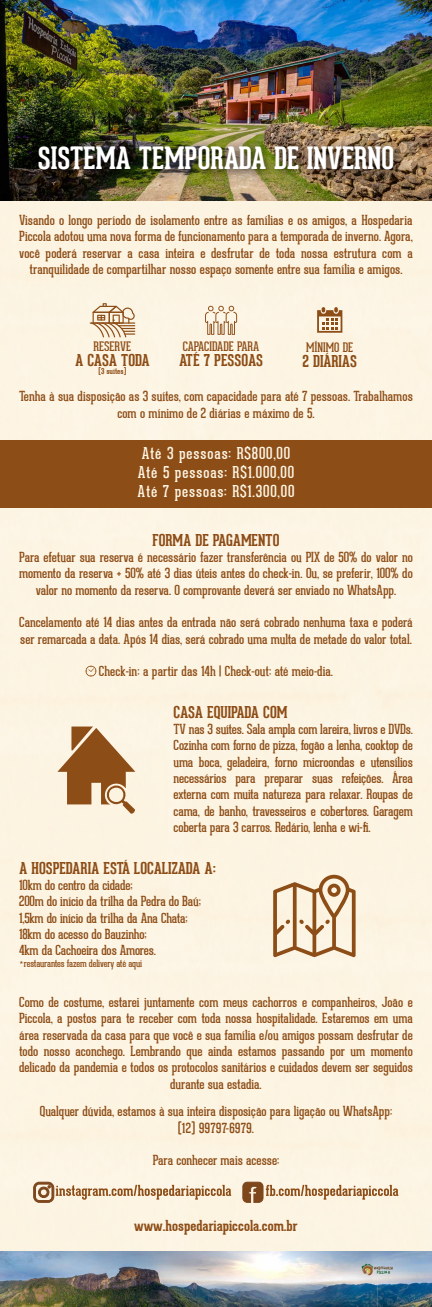
<style>
.page{position:relative;width:432px;height:1307px;background:#fff}
.page>*{position:absolute;margin:0;border:0;box-sizing:border-box;transform-origin:0 0}
.t1{font:700 30.08px "Geared Slab";color:#fff}
.t2{font:700 16px "Geared Slab";color:#8d4d17}
.t3{font:16px/19.2px "Geared Slab";letter-spacing:.06em;color:#fdf5e2}
.t4{font:700 14.8px "Geared Slab";color:#8d4d17}
.t5{font:13.6px/16.3px "Geared Slab";letter-spacing:-.005em;color:#8d4d17;text-align:center}
.t6{font:12.8px "Geared Slab";color:#8d4d17}
.t7{font:10px "Geared Slab";letter-spacing:-.015em;color:#8d4d17}
.t8{font:700 8px "Geared Slab";letter-spacing:-.005em;color:#8d4d17}
.s1{font-family:"Futura Std";font-size:8px}
</style>
<div class="page">
<div style="left:0;top:200px;width:432px;height:1052px;background:#fcf4e2"></div>
<div style="left:0;top:440px;width:432px;height:67px;background:#8d4d17"></div>
<img style="left:0;top:0;width:432px;height:200px">
<img style="left:0;top:1252px;width:432px;height:55px">
<img style="left:25px;top:130px;width:384px;height:62px">
<svg style="left:34px;top:1182px;width:197px;height:20px"></svg>
<svg style="left:243px;top:1182px;width:155px;height:20px"></svg>
<svg style="left:205px;top:306px;width:32px;height:29px"></svg>
<hr style="left:90px;top:322px;width:45px;height:2px;background:#8d4d17">
<svg style="left:91px;top:303px;width:44px;height:34px"></svg>
<svg style="left:317px;top:307px;width:25px;height:26px"></svg>
<svg style="left:86px;top:666px;width:10px;height:10px"></svg>
<svg style="left:57px;top:726px;width:78px;height:88px"></svg>
<svg style="left:273px;top:875px;width:83px;height:82px"></svg>
<h1 class="t1" style="left:38px;top:139px;width:358px">SISTEMA TEMPORADA DE INVERNO</h1>
<p class="t5" style="left:19px;top:212px;width:395px">Visando o longo período de isolamento entre as famílias e os amigos, a Hospedaria Piccola adotou uma nova forma de funcionamento para a temporada de inverno. Agora, você poderá reservar a casa inteira e desfrutar de toda nossa estrutura com a tranquilidade de compartilhar nosso espaço somente entre sua família e amigos.</p>
<p class="t6" style="left:94px;top:339px;width:39px">RESERVE</p>
<p class="t2" style="left:75px;top:350px;width:76px">A CASA TODA</p>
<p class="t8" style="left:99px;top:366px;width:29px">(3 suítes)</p>
<p class="t6" style="left:183px;top:339px;width:78px">CAPACIDADE PARA</p>
<p class="t2" style="left:179px;top:350px;width:85px">ATÉ 7 PESSOAS</p>
<p class="t6" style="left:306px;top:339px;width:49px">MÍNIMO DE</p>
<p class="t2" style="left:303px;top:351px;width:56px">2 DIÁRIAS</p>
<p class="t5" style="left:19px;top:388px;width:395px">Tenha à sua disposição as 3 suítes, com capacidade para até 7 pessoas. Trabalhamos com o mínimo de 2 diárias e máximo de 5.</p>
<p class="t3" style="left:138px;top:444px;width:158px">Até 3 pessoas: R$800,00<br>Até 5 pessoas: R$1.000,00<br>Até 7 pessoas: R$1.300,00</p>
<p class="t2" style="left:153px;top:530px;width:128px">FORMA DE PAGAMENTO</p>
<p class="t5" style="left:19px;top:549px;width:395px">Para efetuar sua reserva é necessário fazer transferência ou PIX de 50% do valor no momento da reserva + 50% até 3 dias úteis antes do check-in. Ou, se preferir, 100% do valor no momento da reserva. O comprovante deverá ser enviado no WhatsApp.</p>
<p class="t5" style="left:19px;top:614px;width:395px;text-align:left">Cancelamento até 14 dias antes da entrada não será cobrado nenhuma taxa e poderá ser remarcada a data. Após 14 dias, será cobrado uma multa de metade do valor total.</p>
<p class="t5" style="left:99px;top:663px;width:236px">Check-in: a partir das 14h | Check-out: até meio-dia.</p>
<p class="t2" style="left:174px;top:702px;width:115px">CASA EQUIPADA COM</p>
<p class="t5" style="left:174px;top:721px;width:241px;text-align:justify">TV nas 3 suítes. Sala ampla com lareira, livros e DVDs.<br>Cozinha com forno de pizza, fogão a lenha, cooktop de uma boca, geladeira, forno microondas e utensílios necessários para preparar suas refeições. Área externa com muita natureza para relaxar. Roupas de cama, de banho, travesseiros e cobertores. Garagem coberta para 3 carros. Redário, lenha e wi-fi.</p>
<p class="t2" style="left:19px;top:858px;width:199px">A HOSPEDARIA ESTÁ LOCALIZADA A:</p>
<p class="t5" style="left:19px;top:877px;width:183px;text-align:left">10km do centro da cidade;<br>200m do início da trilha da Pedra do Baú;<br>1,5km do início da trilha da Ana Chata;<br>18km do acesso do Bauzinho;<br>4km da Cachoeira dos Amores.</p>
<p class="t7" style="left:19px;top:958px;width:124px"><span class="s1">*</span>restaurantes fazem delivery até aqui</p>
<p class="t5" style="left:19px;top:994px;width:395px">Como de costume, estarei juntamente com meus cachorros e companheiros, João e Piccola, a postos para te receber com toda nossa hospitalidade. Estaremos em uma área reservada da casa para que você e sua família e/ou amigos possam desfrutar de todo nosso aconchego. Lembrando que ainda estamos passando por um momento delicado da pandemia e todos os protocolos sanitários e cuidados devem ser seguidos durante sua estadia.</p>
<p class="t5" style="left:40px;top:1103px;width:354px">Qualquer dúvida, estamos à sua inteira disposição para ligação ou WhatsApp: (12) 99797-6979.</p>
<p class="t5" style="left:153px;top:1152px;width:128px">Para conhecer mais acesse:</p>
<p class="t4" style="left:134px;top:1217px;width:165px">www.hospedariapiccola.com.br</p>
</div>
